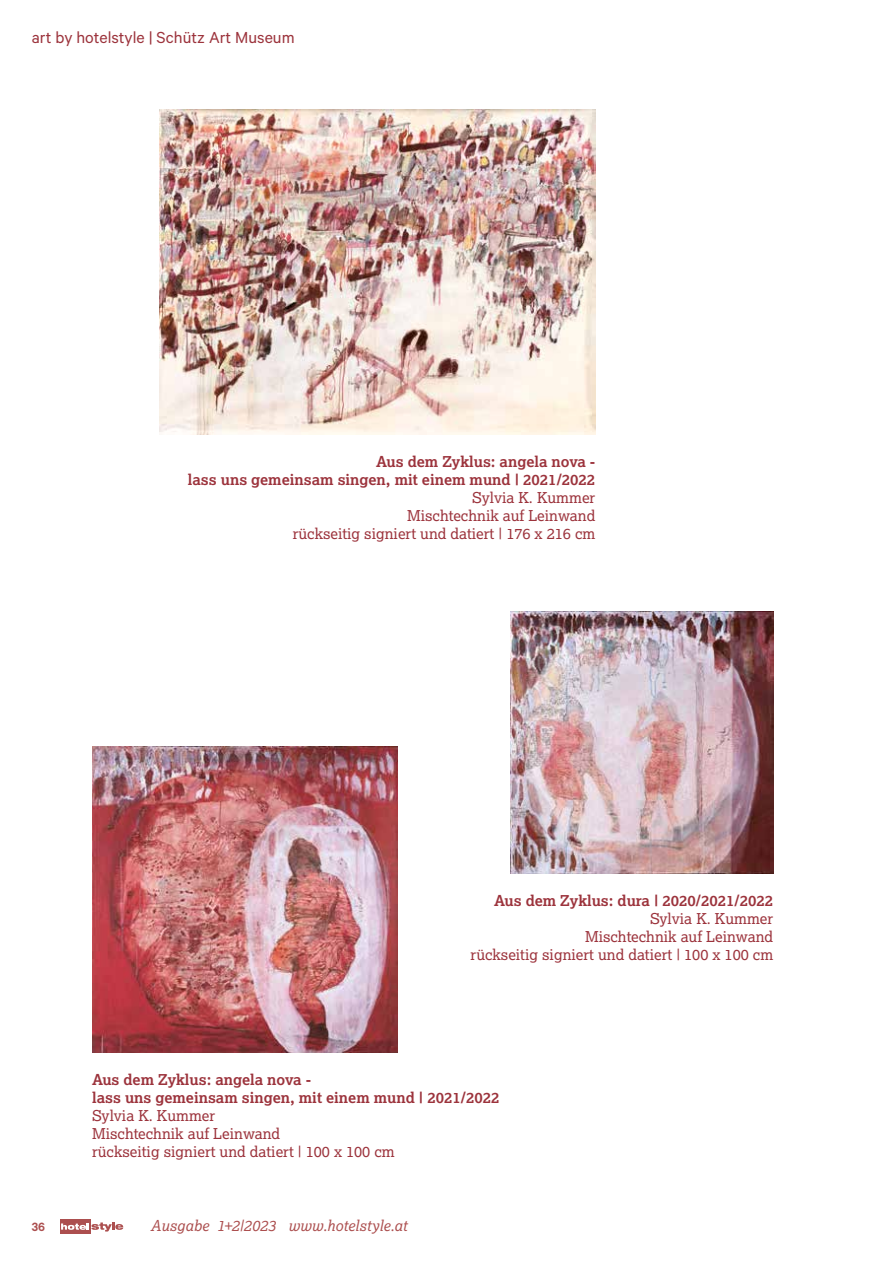
<style>
.page{position:relative;width:893px;height:1263px;background:#fff}
.page>*{position:absolute;margin:0;border:0;box-sizing:border-box;transform-origin:0 0}
.t1{font:18px "Calibrei";color:#9c333c}
.t2{font:15px/18px "Lexias";color:#9c333c;text-align:right}
.t3{font:700 15px/18px "Lexias";color:#9c333c;text-align:right}
.t4{font:italic 15px "Lexias";letter-spacing:.005em;color:#ac4f4f}
.t5{font:600 13.5px "Calibrei";color:#ac4f4f}
</style>
<div class="page">
<div style="left:60px;top:1219px;width:30px;height:14px;background:#ac4f4f"></div>
<svg style="left:61px;top:1222px;width:62px;height:9px"></svg>
<img style="left:160px;top:110px;width:435px;height:325px">
<img style="left:92px;top:747px;width:305px;height:305px">
<img style="left:510px;top:611px;width:263px;height:262px">
<p class="t1" style="left:32px;top:26px;width:264px">art by hotelstyle | Schütz Art Museum</p>
<p class="t3" style="left:188px;top:453px;width:409px">Aus dem Zyklus: angela nova -<br>lass uns gemeinsam singen, mit einem mund | 2021/2022</p>
<p class="t2" style="left:293px;top:489px;width:304px">Sylvia K. Kummer<br>Mischtechnik auf Leinwand<br>rückseitig signiert und datiert | 176 x 216 cm</p>
<p class="t3" style="left:494px;top:892px;width:280px">Aus dem Zyklus: dura | 2020/2021/2022</p>
<p class="t2" style="left:471px;top:910px;width:304px">Sylvia K. Kummer<br>Mischtechnik auf Leinwand<br>rückseitig signiert und datiert | 100 x 100 cm</p>
<p class="t3" style="left:92px;top:1070px;width:409px;text-align:left">Aus dem Zyklus: angela nova -<br>lass uns gemeinsam singen, mit einem mund | 2021/2022</p>
<p class="t2" style="left:92px;top:1106px;width:304px;text-align:left">Sylvia K. Kummer<br>Mischtechnik auf Leinwand<br>rückseitig signiert und datiert | 100 x 100 cm</p>
<p class="t5" style="left:32px;top:1218px;width:15px">36</p>
<p class="t4" style="left:151px;top:1217px;width:258px">Ausgabe 1+2|2023 www.hotelstyle.at</p>
</div>
